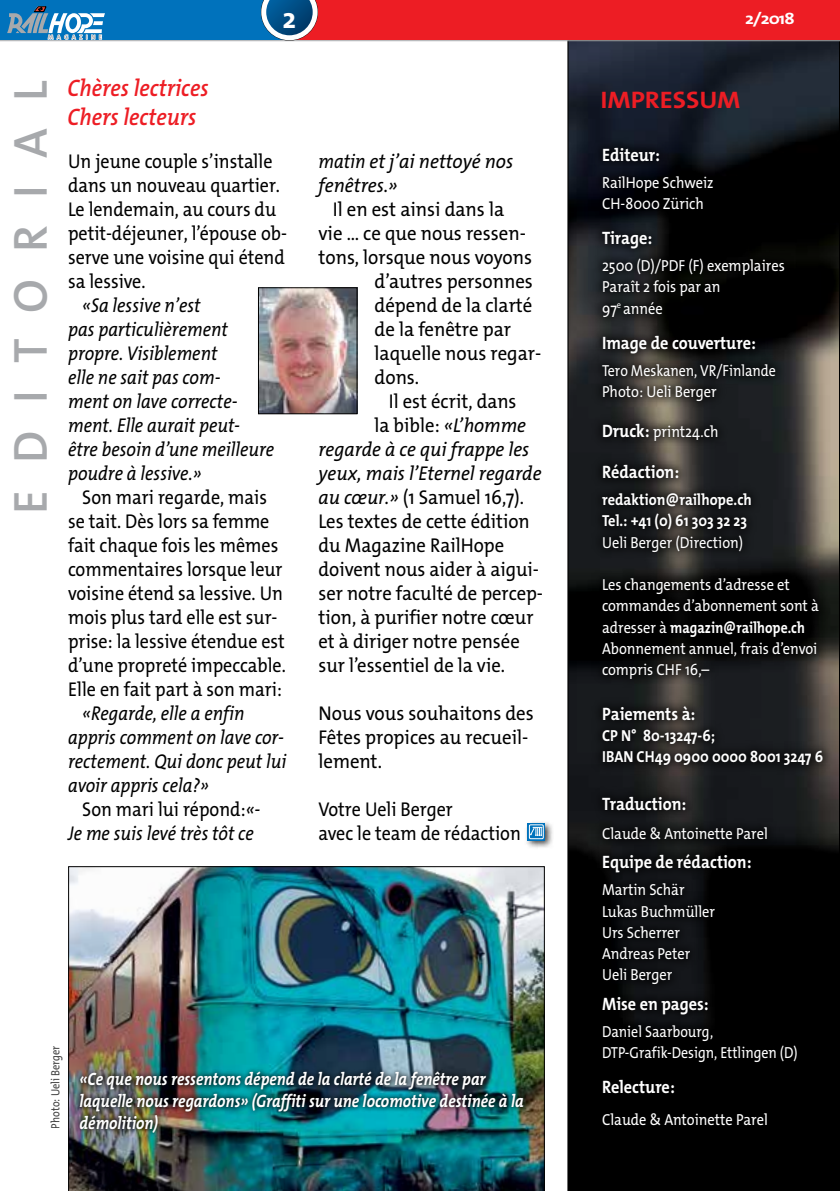
<style>
.page{position:relative;width:840px;height:1191px;background:#fff}
.page>*{position:absolute;margin:0;border:0;box-sizing:border-box;transform-origin:0 0}
.t1{font:600 48px "The Mix Os F";letter-spacing:.57em;color:#a7a9ac}
.t2{font:700 28.4px "The Mix Os F";color:#fff}
.t3{font:italic 600 24px/28.8px "The Mix Os F";color:#ed1d24;scale:.9 1}
.t4{font:700 24px "The Mix Os F";color:#ed1d24;scale:1.1 1}
.t5{font:20px/24px "The Mix Os F";color:#000;scale:.9 1}
.t6{font:italic 20px/24px "The Mix Os F";color:#000;scale:.88 1}
.t7{font:20px "The Mix Os F";color:#000;scale:.93 1}
.t8{font:20px/24px "The Mix Os F";color:#000;scale:.94 1}
.t9{font:italic 20px "The Mix Os F";color:#000;scale:.93 1}
.t10{font:italic 700 18px/21.6px "The Mix Os F";color:#fff;scale:.85 1}
.t11{font:700 18px "The Mix Os F";color:#fff;scale:.9 1}
.t12{font:16px/21.2px "The Mix Os F";color:#fff;scale:.9 1}
.t13{font:16px/21.2px "The Mix Os F";color:#fff;scale:.87 1}
.t14{font:700 16px/21.2px "The Mix Os F";color:#fff;scale:.9 1}
.t15{font:700 16px "The Mix Os F";color:#fff;scale:1.15 1}
.t16{font:12px "The Mix Os F";color:#000;scale:.87 1}
.t17{font:700 6.2px "The Mix Os F";letter-spacing:.545em;color:#a7a9ac}
.s1{font-style:normal}
.s2{font-style:italic}
.s3{font-weight:700;font-size:18px}
.s4{font-weight:700}
</style>
<div class="page">
<svg style="left:567px;top:41px;width:272px;height:1150px"></svg>
<div style="left:591px;top:137px;width:241px;height:999px;background:#000;opacity:.75"></div>
<div style="left:524px;top:820px;width:29px;height:29px;background:#000;opacity:.75"></div>
<svg style="left:527px;top:823px;width:17px;height:17px"></svg>
<div style="left:529px;top:824px;width:14px;height:15px;border:1px solid #fff"></div>
<svg style="left:529px;top:827px;width:12px;height:9px"></svg>
<img style="left:260px;top:289px;width:95px;height:123px">
<div style="left:258px;top:287px;width:99px;height:127px;border:1px solid #000"></div>
<img style="left:68px;top:866px;width:476px;height:325px">
<div style="left:74px;top:1065px;width:454px;height:72px;background:#000;opacity:.75"></div>
<hr style="left:0;top:40px;width:839px;height:1px;background:#a7a9ac">
<div style="left:0;top:0;width:839px;height:40px;background:#ed1d24"></div>
<div style="left:0;top:0;width:290px;height:40px;background:#0072bc"></div>
<svg style="left:261px;top:0;width:57px;height:41px"></svg>
<svg style="left:7px;top:6px;width:98px;height:34px"></svg>
<p class="t17" style="left:48px;top:33px;width:55px">MAGAZINE</p>
<h2 class="t2" style="left:282px;top:0;width:15px">2</h2>
<p class="t15" style="left:744px;top:8px;width:44px">2/2018</p>
<h1 class="t1" style="left:0;top:514px;width:435px;rotate:-90deg">EDITORIAL</h1>
<p class="t3" style="left:67px;top:74px;width:158px">Chères lectrices<br>Chers lecteurs</p>
<p class="t5" style="left:68px;top:149px;width:244px">Un jeune couple s’installe dans un nouveau quartier.<br>Le lendemain, au cours du petit-déjeuner, l’épouse ob&shy;serve une voisine qui étend sa lessive.</p>
<p class="t6" style="left:68px;top:293px;width:235px;text-indent:14px">«Sa lessive n’est<br>pas particulièrement propre. Visiblement<br>elle ne sait pas com-<br>ment on lave correcte&shy;ment. Elle aurait peut&shy;être besoin d’une meilleure poudre à lessive.»</p>
<p class="t5" style="left:68px;top:485px;width:243px;text-indent:14px">Son mari regarde, mais se tait. Dès lors sa femme fait chaque fois les mêmes commentaires lorsque leur voisine étend sa lessive. Un mois plus tard elle est sur&shy;prise: la lessive étendue est d’une propreté impeccable.<br>Elle en fait part à son mari:</p>
<p class="t6" style="left:68px;top:701px;width:249px;text-indent:14px">«Regarde, elle a enfin appris comment on lave cor&shy;rectement. Qui donc peut lui avoir appris cela?»</p>
<p class="t6" style="left:68px;top:797px;width:220px;text-indent:14px"><span class="s1">Son mari lui répond:</span>«-<br>Je me suis levé très tôt ce</p>
<p class="t6" style="left:318px;top:149px;width:223px">matin et j’ai nettoyé nos fenêtres.»</p>
<p class="t8" style="left:332px;top:197px;width:184px">Il en est ainsi dans la</p>
<p class="t8" style="left:318px;top:221px;width:222px">vie … ce que nous ressen-</p>
<p class="t8" style="left:318px;top:245px;width:228px">tons, lorsque nous voyons</p>
<p class="t8" style="left:374px;top:269px;width:170px">d’autres personnes</p>
<p class="t8" style="left:374px;top:293px;width:169px">dépend de la clarté</p>
<p class="t8" style="left:374px;top:317px;width:147px">de la fenêtre par</p>
<p class="t8" style="left:374px;top:341px;width:179px">laquelle nous regar-</p>
<p class="t8" style="left:374px;top:365px;width:49px">dons.</p>
<p class="t7" style="left:388px;top:388px;width:139px">Il est écrit, dans</p>
<p class="t7" style="left:374px;top:412px;width:164px">la bible: <span class="s2">«L’homme</span></p>
<p class="t9" style="left:318px;top:437px;width:228px">regarde à ce qui frappe les</p>
<p class="t9" style="left:318px;top:461px;width:241px">yeux, mais l’Eternel regarde</p>
<p class="t7" style="left:318px;top:484px;width:222px"><span class="s2">au cœur.»</span> (1 Samuel 16,7).</p>
<p class="t7" style="left:318px;top:508px;width:228px">Les textes de cette édition</p>
<p class="t7" style="left:318px;top:532px;width:201px">du Magazine RailHope</p>
<p class="t7" style="left:318px;top:556px;width:238px">doivent nous aider à aigui-</p>
<p class="t7" style="left:318px;top:580px;width:243px">ser notre faculté de percep-</p>
<p class="t7" style="left:318px;top:604px;width:232px">tion, à purifier notre cœur</p>
<p class="t7" style="left:318px;top:628px;width:218px">et à diriger notre pensée</p>
<p class="t7" style="left:318px;top:652px;width:202px">sur l’essentiel de la vie.</p>
<p class="t8" style="left:318px;top:701px;width:230px">Nous vous souhaitons des<br>Fêtes propices au recueil&shy;lement.</p>
<p class="t5" style="left:318px;top:797px;width:226px">Votre Ueli Berger<br>avec le team de rédaction</p>
<p class="t16" style="left:48px;top:1128px;width:97px;rotate:-90deg">Photo: Ueli Berger</p>
<p class="t10" style="left:79px;top:1068px;width:524px">«Ce que nous ressentons dépend de la clarté de la fenêtre par laquelle nous regardons» (Graffiti sur une locomotive destinée à la démolition)</p>
<p class="t4" style="left:600px;top:84px;width:129px">IMPRESSUM</p>
<p class="t11" style="left:601px;top:143px;width:66px">Editeur:</p>
<p class="t12" style="left:601px;top:172px;width:125px">RailHope Schweiz<br>CH-8000 Zürich</p>
<p class="t11" style="left:601px;top:226px;width:57px">Tirage:</p>
<p class="t12" style="left:601px;top:255px;width:204px">2500 (D)/PDF (F) exemplaires<br>Paraît 2 fois par an<br>97<sup>e</sup> année</p>
<p class="t11" style="left:601px;top:331px;width:172px">Image de couverture:</p>
<p class="t13" style="left:601px;top:360px;width:201px">Tero Meskanen, VR/Finlande<br>Photo: Ueli Berger</p>
<p class="t12" style="left:601px;top:421px;width:131px"><span class="s3">Druck:</span> print24.ch</p>
<p class="t11" style="left:601px;top:460px;width:87px">Rédaction:</p>
<p class="t14" style="left:601px;top:489px;width:168px">redaktion@railhope.ch<br>Tel.: +41 (0) 61 303 32 23</p>
<p class="t12" style="left:601px;top:531px;width:158px">Ueli Berger (Direction)</p>
<p class="t12" style="left:601px;top:574px;width:242px">Les changements d’adresse et commandes d’abonnement sont à adresser à <span class="s4">magazin@railhope.ch<br></span>Abonnement annuel, frais d’envoi compris CHF 16,–</p>
<p class="t11" style="left:601px;top:702px;width:105px">Paiements à:</p>
<p class="t14" style="left:601px;top:725px;width:247px">CP N° 80-13247-6;<br>IBAN CH49 0900 0000 8001 3247 6</p>
<p class="t11" style="left:601px;top:792px;width:95px">Traduction:</p>
<p class="t12" style="left:601px;top:823px;width:186px">Claude &amp; Antoinette Parel</p>
<p class="t11" style="left:601px;top:850px;width:167px">Equipe de rédaction:</p>
<p class="t12" style="left:601px;top:879px;width:127px">Martin Schär<br>Lukas Buchmüller<br>Urs Scherrer<br>Andreas Peter<br>Ueli Berger</p>
<p class="t11" style="left:601px;top:992px;width:120px">Mise en pages:</p>
<p class="t13" style="left:601px;top:1020px;width:226px">Daniel Saarbourg,<br>DTP-Grafik-Design, Ettlingen (D)</p>
<p class="t11" style="left:601px;top:1075px;width:82px">Relecture:</p>
<p class="t12" style="left:601px;top:1109px;width:186px">Claude &amp; Antoinette Parel</p>
</div>
